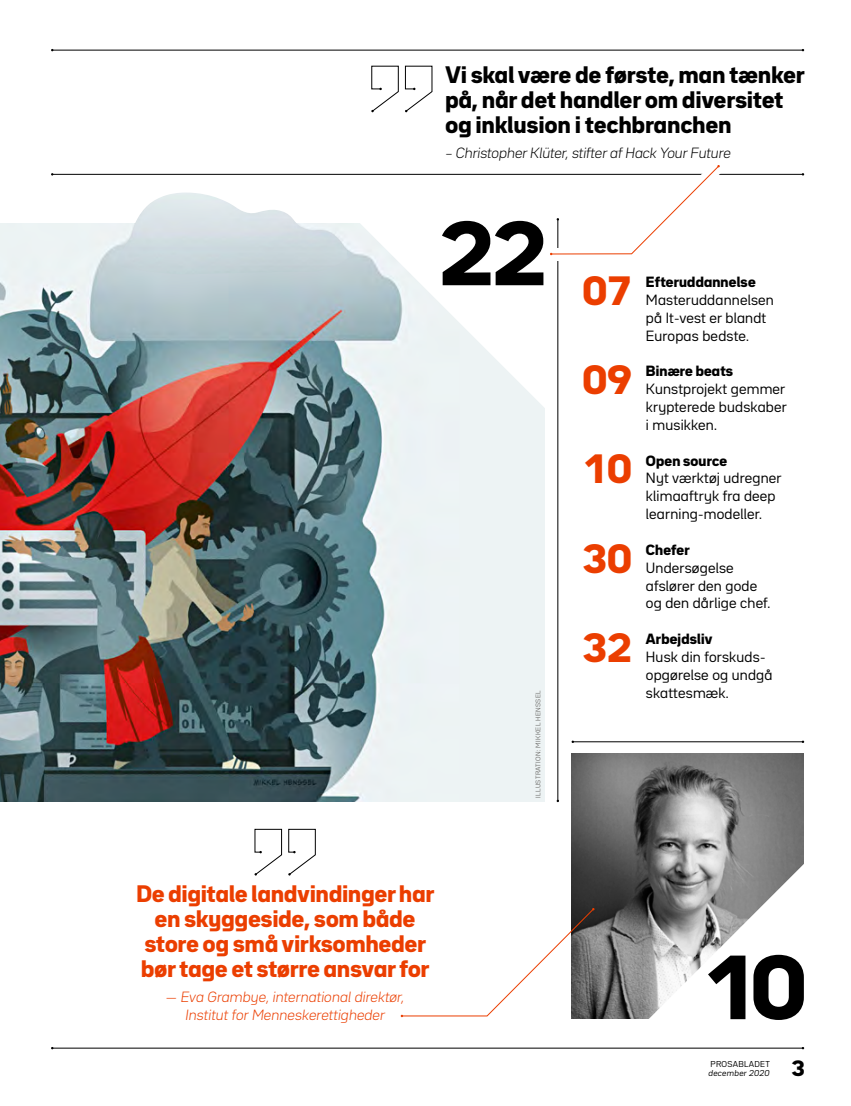
<style>
.page{position:relative;width:851px;height:1106px;background:#fff}
.page>*{position:absolute;margin:0;border:0;box-sizing:border-box;transform-origin:0 0}
.t1{font:900 79.95px "Bw Seido Raw";color:#000}
.t2{font:900 36px "Bw Seido Raw";color:#eb3e00}
.t3{font:900 21px/25px "Bw Seido Raw";letter-spacing:.01em;color:#eb3e00;text-align:center}
.t4{font:900 21px/25px "Bw Seido Raw";letter-spacing:.015em;color:#000}
.t5{font:900 19.5px "Bw Seido Raw";color:#000}
.t6{font:13.05px/17.9px "Bw Seido Raw";letter-spacing:.015em;color:#000}
.t7{font:italic 300 13.05px/17.5px "Bw Seido Raw";letter-spacing:.01em;color:#eb3e00;text-align:center}
.t8{font:900 13.05px "Bw Seido Raw";letter-spacing:.015em;color:#000}
.t9{font:italic 300 13.05px "Bw Seido Raw";color:#000}
.t10{font:italic 7.5px "Bw Seido Raw";letter-spacing:.04em;color:#000}
.t11{font:7.5px "Bw Seido Raw";letter-spacing:.04em;color:#000}
.t12{font:6px "Bw Seido Raw";letter-spacing:.06em;color:#71706e}
</style>
<div class="page">
<img style="left:0;top:224px;width:544px;height:577px">
<img style="left:571px;top:753px;width:232px;height:265px">
<img style="left:117px;top:192px;width:235px;height:82px">
<svg style="left:648px;top:861px;width:156px;height:158px"></svg>
<hr style="left:557px;top:219px;width:1px;height:582px;background:#000">
<hr style="left:52px;top:50px;width:750px;height:1px;background:#000">
<hr style="left:52px;top:174px;width:750px;height:1px;background:#000">
<svg style="left:371px;top:66px;width:28px;height:46px"></svg>
<svg style="left:405px;top:66px;width:27px;height:46px"></svg>
<svg style="left:355px;top:165px;width:369px;height:247px"></svg>
<svg style="left:400px;top:908px;width:194px;height:109px"></svg>
<hr style="left:572px;top:741px;width:230px;height:1px;background:#000">
<svg style="left:254px;top:828px;width:28px;height:47px"></svg>
<svg style="left:288px;top:828px;width:28px;height:47px"></svg>
<hr style="left:52px;top:1047px;width:750px;height:1px;background:#000">
<h3 class="t4" style="left:445px;top:62px;width:361px">Vi skal være de første, man tænker på, når det handler om diversitet og inklusion i techbranchen</h3>
<p class="t9" style="left:445px;top:145px;width:287px">– Christopher Klüter, stifter af Hack Your Future</p>
<h1 class="t1" style="left:440px;top:199px;width:107px">22</h1>
<h3 class="t3" style="left:136px;top:880px;width:299px">De digitale landvindinger har en skyggeside, som både store og små virksomheder bør tage et større ansvar for</h3>
<p class="t7" style="left:166px;top:988px;width:240px">— Eva Grambye, international direktør,<br>Institut for Menneskerettigheder</p>
<p class="t12" style="left:534px;top:797px;width:109px;rotate:-90deg">ILLUSTRATION: MIKKEL HENSSEL</p>
<h2 class="t2" style="left:582px;top:266px;width:51px">07</h2>
<h2 class="t2" style="left:582px;top:355px;width:51px">09</h2>
<h2 class="t2" style="left:582px;top:445px;width:51px">10</h2>
<h2 class="t2" style="left:582px;top:534px;width:51px">30</h2>
<h2 class="t2" style="left:582px;top:623px;width:51px">32</h2>
<p class="t8" style="left:645px;top:273px;width:111px">Efteruddannelse</p>
<p class="t6" style="left:645px;top:291px;width:129px">Masteruddannelsen på It-vest er blandt<br>Europas bedste.</p>
<p class="t8" style="left:645px;top:362px;width:89px">Binære beats</p>
<p class="t6" style="left:645px;top:380px;width:142px;text-align:justify">Kunstprojekt gemmer krypterede budskaber i musikken.</p>
<p class="t8" style="left:645px;top:451px;width:83px">Open source</p>
<p class="t6" style="left:645px;top:469px;width:137px">Nyt værktøj udregner klimaaftryk fra deep learning-modeller.</p>
<p class="t8" style="left:645px;top:541px;width:45px">Chefer</p>
<p class="t6" style="left:645px;top:558px;width:126px">Undersøgelse afslører den gode og den dårlige chef.</p>
<p class="t8" style="left:645px;top:630px;width:68px">Arbejdsliv</p>
<p class="t6" style="left:645px;top:648px;width:128px">Husk din forskuds&shy;opgørelse og undgå skattesmæk.</p>
<h1 class="t1" style="left:708px;top:933px;width:100px">10</h1>
<p class="t11" style="left:710px;top:1058px;width:61px">PROSABLADET</p>
<p class="t10" style="left:708px;top:1067px;width:63px">december 2020</p>
<h3 class="t5" style="left:791px;top:1054px;width:14px">3</h3>
</div>
